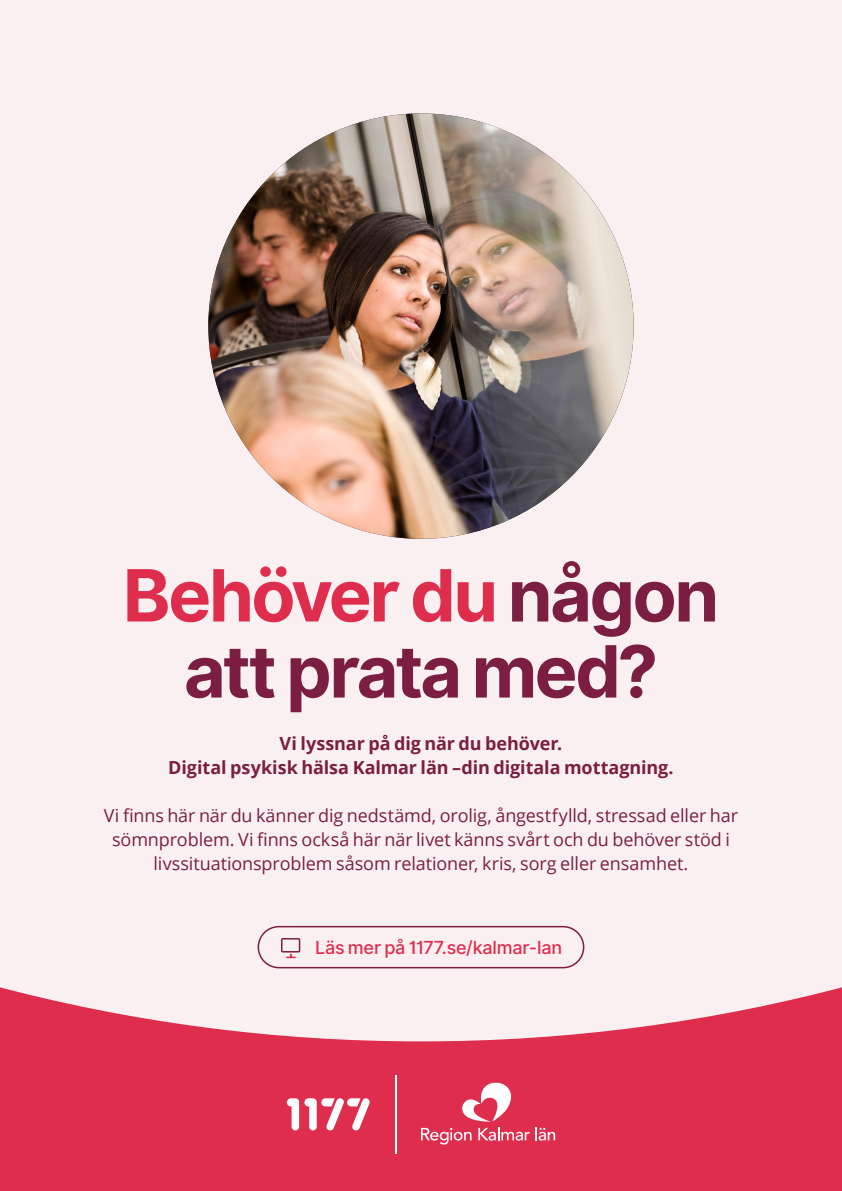
<style>
.page{position:relative;width:842px;height:1191px;background:#faf0f2}
.page>*{position:absolute;margin:0;border:0;box-sizing:border-box;transform-origin:0 0}
.t1{font:700 72px/76px "Inter";letter-spacing:-.035em;color:#7b1e42;text-align:center}
.Text{font:18px/24px "Open Sans";letter-spacing:-.005em;color:#7b1e42;text-align:center}
.Text-2{font:700 18px "Open Sans";letter-spacing:-.005em;color:#7b1e42}
.Läs_mer{font:500 18px "Inter";letter-spacing:-.01em;color:#df2d4d}
.s1{color:#df2d4d}
</style>
<div class="page">
<svg style="left:0;top:987px;width:842px;height:204px;fill:#df2d4d"></svg>
<hr style="left:395px;top:1075px;width:1px;height:78px;background:#fff">
<svg style="left:462px;top:1082px;width:50px;height:39px"></svg>
<svg style="left:421px;top:1127px;width:50px;height:17px"></svg>
<svg style="left:478px;top:1127px;width:51px;height:13px"></svg>
<svg style="left:535px;top:1127px;width:20px;height:13px"></svg>
<svg style="left:287px;top:1097px;width:83px;height:34px"></svg>
<img style="left:208px;top:113px;width:426px;height:426px;border-radius:213px">
<div style="left:258px;top:926px;width:326px;height:42px;border:2px solid #7b1e42;border-radius:20px"></div>
<svg style="left:287px;top:954px;width:8px;height:4px"></svg>
<div style="left:281px;top:938px;width:19px;height:14px;border:2px solid #7b1e42"></div>
<h1 class="t1" style="left:123px;top:559px;width:598px"><span class="s1">Behöver du</span> någon att prata med?</h1>
<p class="Text-2" style="left:280px;top:730px;width:284px">Vi lyssnar på dig när du behöver.</p>
<p class="Text-2" style="left:168px;top:754px;width:507px">Digital psykisk hälsa Kalmar län –din digitala mottagning.</p>
<p class="Text" style="left:104px;top:802px;width:636px">Vi finns här när du känner dig nedstämd, orolig, ångestfylld, stressad eller har sömnproblem. Vi finns också här när livet känns svårt och du behöver stöd i livssituationsproblem såsom relationer, kris, sorg eller ensamhet.</p>
<p class="Läs_mer" style="left:315px;top:934px;width:249px">Läs mer på 1177.se/kalmar-lan</p>
</div>
